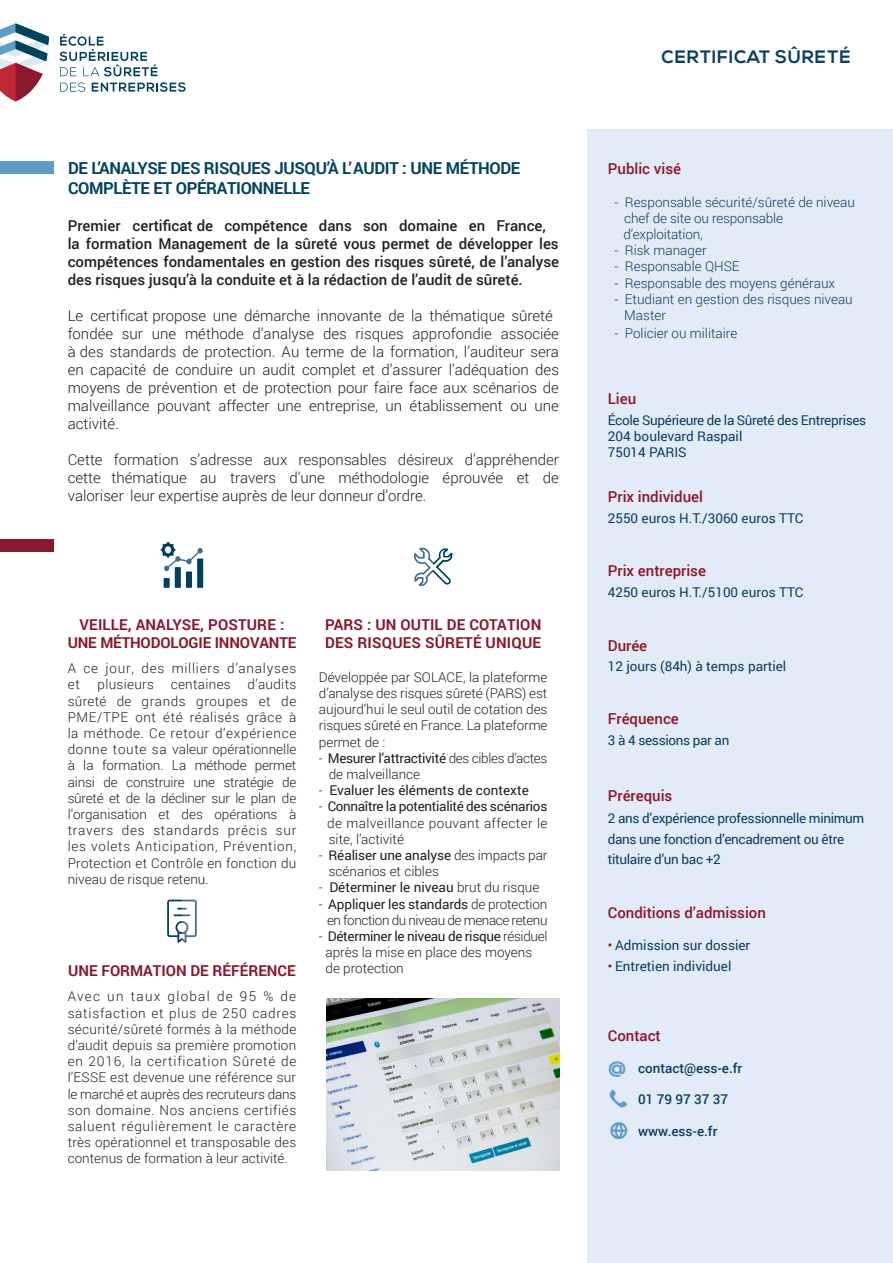
<style>
.page{position:relative;width:893px;height:1263px;background:#fff}
.page>*{position:absolute;margin:0;border:0;box-sizing:border-box;transform-origin:0 0}
.t1{font:700 19.5px "Nexa";color:#5d9dc7}
.t2{font:700 18px "Nexa";letter-spacing:.04em;color:#09415f}
.t3{font:700 16.5px/19.8px "Roboto";letter-spacing:-.02em;color:#04435e}
.t4{font:300 15px/18px "Roboto";color:#231f20}
.t5{font:500 15px/18px "Roboto";color:#231f20}
.t6{font:500 15px "Roboto";color:#8a1628}
.t7{font:700 15px/18px "Roboto";letter-spacing:.01em;color:#8a192f}
.t8{font:700 15px/18px "Roboto";letter-spacing:-.01em;color:#8a192f;text-align:center}
.t9{font:300 13.5px/16.2px "Roboto";color:#231f20;text-align:justify}
.t10{font:300 13.5px "Roboto";color:#09415f}
.t11{font:13.5px/16.2px "Roboto";letter-spacing:-.025em;color:#09415f}
.t12{font:13.5px "Roboto";letter-spacing:-.01em;color:#231f20}
.t13{font:13.5px "Roboto";color:#09415f}
.t14{font:500 13.5px "Roboto";color:#09415f}
.t15{font:300 13.5px "Roboto";letter-spacing:-.03em;color:#231f20}
.t16{font:300 13.5px/16.2px "Roboto";letter-spacing:.055em;color:#231f20}
.s1{font-weight:400}
.s2{font-weight:300}
.s3{color:#8a192f}
</style>
<div class="page">
<div style="left:0;top:161px;width:54px;height:13px;background:#5d9dc7"></div>
<div style="left:0;top:540px;width:54px;height:12px;background:#8a192f"></div>
<div style="left:587px;top:130px;width:306px;height:1133px;background:#e3eaf8"></div>
<svg style="left:610px;top:1089px;width:17px;height:18px"></svg>
<svg style="left:610px;top:1122px;width:17px;height:17px"></svg>
<svg style="left:60px;top:34px;width:97px;height:42px"></svg>
<svg style="left:60px;top:82px;width:25px;height:10px"></svg>
<svg style="left:92px;top:82px;width:94px;height:10px"></svg>
<svg style="left:0;top:23px;width:49px;height:78px"></svg>
<svg style="left:167px;top:900px;width:30px;height:43px"></svg>
<div style="left:164px;top:578px;width:6px;height:10px;background:#003d5e"></div>
<svg style="left:161px;top:542px;width:42px;height:29px"></svg>
<div style="left:197px;top:558px;width:6px;height:30px;background:#003d5e"></div>
<div style="left:186px;top:571px;width:6px;height:17px;background:#003d5e"></div>
<div style="left:175px;top:567px;width:6px;height:21px;background:#003d5e"></div>
<svg style="left:414px;top:547px;width:39px;height:39px"></svg>
<img style="left:326px;top:998px;width:233px;height:172px">
<p class="t3" style="left:68px;top:158px;width:454px">DE L’ANALYSE DES RISQUES JUSQU’À L’AUDIT : UNE MÉTHODE<br>COMPLÈTE ET OPÉRATIONNELLE</p>
<p class="t5" style="left:68px;top:216px;width:493px">Premier certificat de compétence dans son domaine en France, la formation Management de la sûreté vous permet de développer les compétences fondamentales en gestion des risques sûreté, de l’analyse des risques jusqu’à la conduite et à la rédaction de l’audit de sûreté.</p>
<p class="t4" style="left:68px;top:306px;width:493px">Le certificat propose une démarche innovante de la thématique sûreté fondée sur une méthode d’analyse des risques approfondie associée à des standards de protection. Au terme de la formation, l’auditeur sera en capacité de conduire un audit complet et d’assurer l’adéquation des moyens de prévention et de protection pour faire face aux scénarios de malveillance pouvant affecter une entreprise, un établissement ou une activité.</p>
<p class="t4" style="left:68px;top:450px;width:493px;text-align:justify">Cette formation s’adresse aux responsables désireux d’appréhender cette thématique au travers d’une méthodologie éprouvée et de valoriser leur expertise auprès de leur donneur d’ordre.</p>
<p class="t8" style="left:68px;top:615px;width:230px">VEILLE, ANALYSE, POSTURE :<br>UNE MÉTHODOLOGIE INNOVANTE</p>
<p class="t16" style="left:68px;top:660px;width:230px">A ce jour, des milliers d’analyses et</p>
<p class="t9" style="left:68px;top:676px;width:230px;text-indent:30px">plusieurs centaines d’audits sûreté de grands groupes et de PME/TPE ont été réalisés grâce à la méthode. Ce retour d’expérience donne toute sa valeur opérationnelle à la formation. La méthode permet ainsi de construire une stratégie de sûreté et de la décliner sur le plan de l’organisation et des opérations à travers des standards précis sur les volets Anticipation, Prévention, Protection et Contrôle en fonction du niveau de risque retenu.</p>
<p class="t7" style="left:68px;top:961px;width:229px">UNE FORMATION DE RÉFÉRENCE</p>
<p class="t9" style="left:68px;top:988px;width:230px">Avec un taux global de 95 % de satisfaction et plus de 250 cadres sécurité/sûreté formés à la méthode d’audit depuis sa première promotion en 2016, la certification Sûreté de l’ESSE est devenue une référence sur le marché et auprès des recruteurs dans son domaine. Nos anciens certifiés saluent régulièrement le caractère très opérationnel et transposable des contenus de formation à leur activité.</p>
<p class="t7" style="left:325px;top:615px;width:218px">PARS : UN OUTIL DE COTATION<br>DES RISQUES SÛRETÉ UNIQUE</p>
<p class="t9" style="left:319px;top:668px;width:230px">Développée par SOLACE, la plateforme d’analyse des risques sûreté (PARS) est aujourd’hui le seul outil de cotation des risques sûreté en France. La plateforme permet de :</p>
<p class="t9" style="left:329px;top:749px;width:220px;text-indent:-10px">- <span class="s1">Mesurer l’attractivité</span> des cibles d’actes de malveillance</p>
<p class="t12" style="left:319px;top:781px;width:211px"><span class="s2">-</span> Evaluer les éléments de contexte</p>
<p class="t9" style="left:327px;top:798px;width:222px;text-indent:-8px">- <span class="s1">Connaître la potentialité des scénarios </span>de malveillance pouvant affecter le site, l’activité</p>
<p class="t9" style="left:329px;top:847px;width:220px;text-indent:-10px">- <span class="s1">Réaliser une analyse</span> des impacts par scénarios et cibles</p>
<p class="t12" style="left:319px;top:878px;width:222px"><span class="s2">-</span> Déterminer le niveau <span class="s2">brut du risque</span></p>
<p class="t12" style="left:319px;top:894px;width:230px"><span class="s2">-</span> Appliquer les standards <span class="s2">de protection</span></p>
<p class="t15" style="left:327px;top:911px;width:222px">en fonction du niveau de menace retenu</p>
<p class="t12" style="left:319px;top:927px;width:230px"><span class="s2">-</span> Déterminer le niveau de risque <span class="s2">résiduel</span></p>
<p class="t9" style="left:325px;top:944px;width:208px">après la mise en place des moyens</p>
<p class="t9" style="left:325px;top:960px;width:80px">de protection</p>
<p class="t2" style="left:662px;top:47px;width:190px">CERTIFICAT SÛRETÉ</p>
<p class="t6" style="left:608px;top:158px;width:75px">Public visé</p>
<p class="t10" style="left:614px;top:192px;width:242px">- Responsable sécurité/sûreté de niveau</p>
<p class="t10" style="left:624px;top:209px;width:160px">chef de site ou responsable</p>
<p class="t10" style="left:624px;top:225px;width:81px">d’exploitation,</p>
<p class="t10" style="left:614px;top:241px;width:94px">- Risk manager</p>
<p class="t10" style="left:614px;top:257px;width:127px">- Responsable QHSE</p>
<p class="t10" style="left:614px;top:273px;width:222px">- Responsable des moyens généraux</p>
<p class="t10" style="left:614px;top:290px;width:240px">- Etudiant en gestion des risques niveau</p>
<p class="t10" style="left:624px;top:306px;width:43px">Master</p>
<p class="t10" style="left:614px;top:324px;width:124px">- Policier ou militaire</p>
<p class="t6" style="left:608px;top:388px;width:30px">Lieu</p>
<p class="t11" style="left:608px;top:412px;width:260px">École Supérieure de la Sûreté des Entreprises<br>204 boulevard Raspail<br>75014 PARIS</p>
<p class="t6" style="left:608px;top:486px;width:97px">Prix individuel</p>
<p class="t13" style="left:608px;top:509px;width:197px">2550 euros H.T./3060 euros TTC</p>
<p class="t6" style="left:608px;top:561px;width:100px">Prix entreprise</p>
<p class="t13" style="left:608px;top:583px;width:197px">4250 euros H.T./5100 euros TTC</p>
<p class="t6" style="left:608px;top:635px;width:41px">Durée</p>
<p class="t13" style="left:608px;top:657px;width:180px">12 jours (84h) à temps partiel</p>
<p class="t6" style="left:608px;top:708px;width:73px">Fréquence</p>
<p class="t11" style="left:608px;top:732px;width:123px">3 à 4 sessions par an</p>
<p class="t6" style="left:608px;top:785px;width:66px">Prérequis</p>
<p class="t11" style="left:608px;top:807px;width:258px;line-height:20.7px">2 ans d’expérience professionnelle minimum dans une fonction d’encadrement ou être titulaire d’un bac +2</p>
<p class="t6" style="left:608px;top:902px;width:160px">Conditions d’admission</p>
<p class="t13" style="left:608px;top:935px;width:144px"><span class="s3">•</span> Admission sur dossier</p>
<p class="t13" style="left:608px;top:956px;width:125px"><span class="s3">•</span> Entretien individuel</p>
<p class="t6" style="left:608px;top:1025px;width:54px">Contact</p>
<p class="t14" style="left:638px;top:1058px;width:106px">contact@ess-e.fr</p>
<p class="t14" style="left:638px;top:1090px;width:92px">01 79 97 37 37</p>
<p class="t14" style="left:638px;top:1121px;width:81px">www.ess-e.fr</p>
<p class="t1" style="left:608px;top:1056px;width:20px">@</p>
</div>
